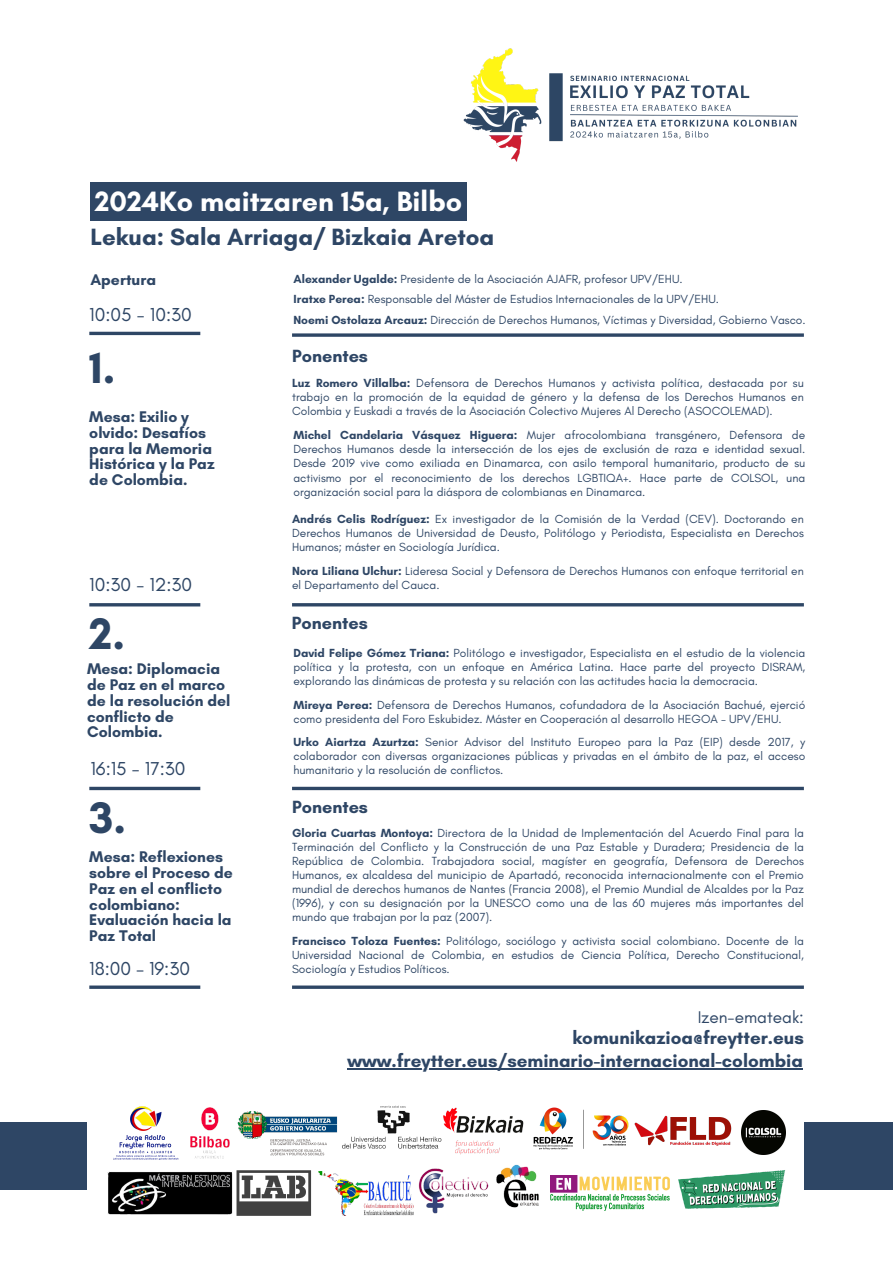
<style>
.page{position:relative;width:893px;height:1263px;background:#fff}
.page>*{position:absolute;margin:0;border:0;box-sizing:border-box;transform-origin:0 0}
.t1{font:700 45px "Glacial Indifference";color:#2e4665}
.t2{font:700 28.5px "Glacial Indifference";color:#fff}
.t3{font:700 24px "Glacial Indifference";color:#2e4665}
.t4{font:19.05px "Glacial Indifference";color:#2e4665}
.t5{font:700 18.75px "Glacial Indifference";color:#2e4665}
.t6{font:700 18px "Glacial Indifference";color:#2e4665}
.t7{font:17.25px "Glacial Indifference";color:#2e4665}
.t8{font:700 15.75px/15.8px "Glacial Indifference";color:#2e4665}
.t9{font:12px/14.1px "Glacial Indifference";color:#2e4665;text-align:justify}
.s1{font-weight:700}
</style>
<div class="page">
<hr style="left:89px;top:332px;width:111px;height:3px;background:#2e4665">
<svg style="left:292px;top:333px;width:512px;height:4px;background:#4e627c"></svg>
<hr style="left:89px;top:603px;width:111px;height:3px;background:#2e4665">
<hr style="left:292px;top:603px;width:512px;height:3px;background:#2e4665">
<hr style="left:89px;top:787px;width:111px;height:3px;background:#2e4665">
<hr style="left:292px;top:787px;width:512px;height:3px;background:#2e4665">
<svg style="left:89px;top:985px;width:111px;height:4px"></svg>
<svg style="left:292px;top:985px;width:512px;height:4px;background:#4e627c"></svg>
<img style="left:463px;top:48px;width:335px;height:114px">
<div style="left:90px;top:182px;width:377px;height:39px;background:#2e4665"></div>
<hr style="left:347px;top:1068px;width:456px;height:1px;background:#2e4665">
<div style="left:804px;top:1122px;width:89px;height:67px;background:#2e4665"></div>
<div style="left:0;top:1122px;width:87px;height:67px;background:#2e4665"></div>
<img style="left:113px;top:1106px;width:66px;height:54px">
<img style="left:190px;top:1107px;width:40px;height:52px">
<img style="left:443px;top:1107px;width:78px;height:48px">
<img style="left:342px;top:1105px;width:100px;height:44px">
<img style="left:236px;top:1170px;width:76px;height:46px">
<img style="left:237px;top:1111px;width:101px;height:45px">
<img style="left:418px;top:1168px;width:69px;height:46px">
<img style="left:108px;top:1172px;width:124px;height:43px">
<img style="left:521px;top:1107px;width:108px;height:43px">
<img style="left:634px;top:1115px;width:98px;height:31px">
<img style="left:318px;top:1172px;width:96px;height:44px">
<img style="left:487px;top:1164px;width:52px;height:44px">
<img style="left:741px;top:1111px;width:45px;height:44px">
<img style="left:550px;top:1175px;width:119px;height:35px">
<img style="left:678px;top:1170px;width:107px;height:39px">
<h4 class="t2" style="left:95px;top:184px;width:369px">2024Ko maitzaren 15a, Bilbo</h4>
<h5 class="t3" style="left:90px;top:222px;width:405px">Lekua: Sala Arriaga/ Bizkaia Aretoa</h5>
<p class="t8" style="left:90px;top:272px;width:67px">Apertura</p>
<p class="t9" style="left:294px;top:272px;width:390px"><span class="s1">Alexander Ugalde:</span> Presidente de la Asociación AJAFR, profesor UPV/EHU.</p>
<p class="t9" style="left:294px;top:292px;width:427px"><span class="s1">Iratxe Perea:</span> Responsable del Máster de Estudios Internacionales de la UPV/EHU.</p>
<p class="t4" style="left:89px;top:303px;width:104px">10:05 - 10:30</p>
<p class="t9" style="left:293px;top:312px;width:514px"><span class="s1">Noemi Ostolaza Arcauz:</span> Dirección de Derechos Humanos, Víctimas y Diversidad, Gobierno Vasco.</p>
<p class="t1" style="left:89px;top:341px;width:28px">1.</p>
<h2 class="t8" style="left:89px;top:409px;width:127px">Mesa: Exilio y olvido: Desafíos para la Memoria<br>Histórica y la Paz de Colombia.</h2>
<h3 class="t4" style="left:89px;top:573px;width:104px">10:30 - 12:30</h3>
<h1 class="t1" style="left:89px;top:606px;width:37px">2.</h1>
<h1 class="t8" style="left:87px;top:661px;width:145px">Mesa: Diplomacia de Paz en el marco de la resolución del conflicto de<br>Colombia.</h1>
<h6 class="t4" style="left:90px;top:757px;width:97px">16:15 - 17:30</h6>
<h6 class="t1" style="left:89px;top:790px;width:38px">3.</h6>
<h5 class="t8" style="left:89px;top:849px;width:145px">Mesa: Reflexiones sobre el Proceso de<br>Paz en el conflicto colombiano:<br>Evaluación hacia la<br>Paz Total</h5>
<h1 class="t4" style="left:89px;top:956px;width:102px">18:00 – 19:30</h1>
<h5 class="t6" style="left:292px;top:345px;width:77px">Ponentes</h5>
<h6 class="t9" style="left:292px;top:376px;width:513px"><span class="s1">Luz Romero Villalba:</span> Defensora de Derechos Humanos y activista política, destacada por su trabajo en la promoción de la equidad de género y la defensa de los Derechos Humanos en Colombia y Euskadi a través de la Asociación Colectivo Mujeres Al Derecho (ASOCOLEMAD).</h6>
<h4 class="t9" style="left:293px;top:428px;width:513px"><span class="s1">Michel Candelaria Vásquez Higuera:</span> Mujer afrocolombiana transgénero, Defensora de Derechos Humanos desde la intersección de los ejes de exclusión de raza e identidad sexual.<br>Desde 2019 vive como exiliada en Dinamarca, con asilo temporal humanitario, producto de su activismo por el reconocimiento de los derechos LGBTIQA+. Hace parte de COLSOL, una organización social para la diáspora de colombianas en Dinamarca.</h4>
<h6 class="t9" style="left:292px;top:511px;width:513px"><span class="s1">Andrés Celis Rodríguez:</span> Ex investigador de la Comisión de la Verdad (CEV). Doctorando en Derechos Humanos de Universidad de Deusto, Politólogo y Periodista, Especialista en Derechos Humanos; máster en Sociología Jurídica.</h6>
<h5 class="t9" style="left:292px;top:564px;width:513px"><span class="s1">Nora Liliana Ulchur:</span> Lideresa Social y Defensora de Derechos Humanos con enfoque territorial en el Departamento del Cauca.</h5>
<p class="t6" style="left:292px;top:612px;width:77px">Ponentes</p>
<p class="t9" style="left:293px;top:645px;width:513px"><span class="s1">David Felipe Gómez Triana:</span> Politólogo e investigador, Especialista en el estudio de la violencia política y la protesta, con un enfoque en América Latina. Hace parte del proyecto DISRAM, explorando las dinámicas de protesta y su relación con las actitudes hacia la democracia.</p>
<p class="t9" style="left:293px;top:697px;width:513px"><span class="s1">Mireya Perea:</span> Defensora de Derechos Humanos, cofundadora de la Asociación Bachué, ejerció como presidenta del Foro Eskubidez. Máster en Cooperación al desarrollo HEGOA - UPV/EHU.</p>
<h4 class="t9" style="left:293px;top:735px;width:513px"><span class="s1">Urko Aiartza Azurtza:</span> Senior Advisor del Instituto Europeo para la Paz (EIP) desde 2017, y colaborador con diversas organizaciones públicas y privadas en el ámbito de la paz, el acceso humanitario y la resolución de conflictos.</h4>
<p class="t6" style="left:292px;top:795px;width:77px">Ponentes</p>
<p class="t9" style="left:292px;top:825px;width:513px"><span class="s1">Gloria Cuartas Montoya:</span> Directora de la Unidad de Implementación del Acuerdo Final para la Terminación del Conflicto y la Construcción de una Paz Estable y Duradera; Presidencia de la República de Colombia. Trabajadora social, magíster en geografía, Defensora de Derechos Humanos, ex alcaldesa del municipio de Apartadó, reconocida internacionalmente con el Premio mundial de derechos humanos de Nantes (Francia 2008), el Premio Mundial de Alcaldes por la Paz (1996), y con su designación por la UNESCO como una de las 60 mujeres más importantes del mundo que trabajan por la paz (2007).</p>
<p class="t9" style="left:292px;top:933px;width:513px"><span class="s1">Francisco Toloza Fuentes:</span> Politólogo, sociólogo y activista social colombiano. Docente de la Universidad Nacional de Colombia, en estudios de Ciencia Política, Derecho Constitucional, Sociología y Estudios Políticos.</p>
<p class="t7" style="left:698px;top:1006px;width:108px">Izen-emateak:</p>
<p class="t5" style="left:572px;top:1026px;width:233px">komunikazioa@freytter.eus</p>
<p class="t5" style="left:347px;top:1049px;width:457px">www.freytter.eus/seminario-internacional-colombia</p>
</div>
